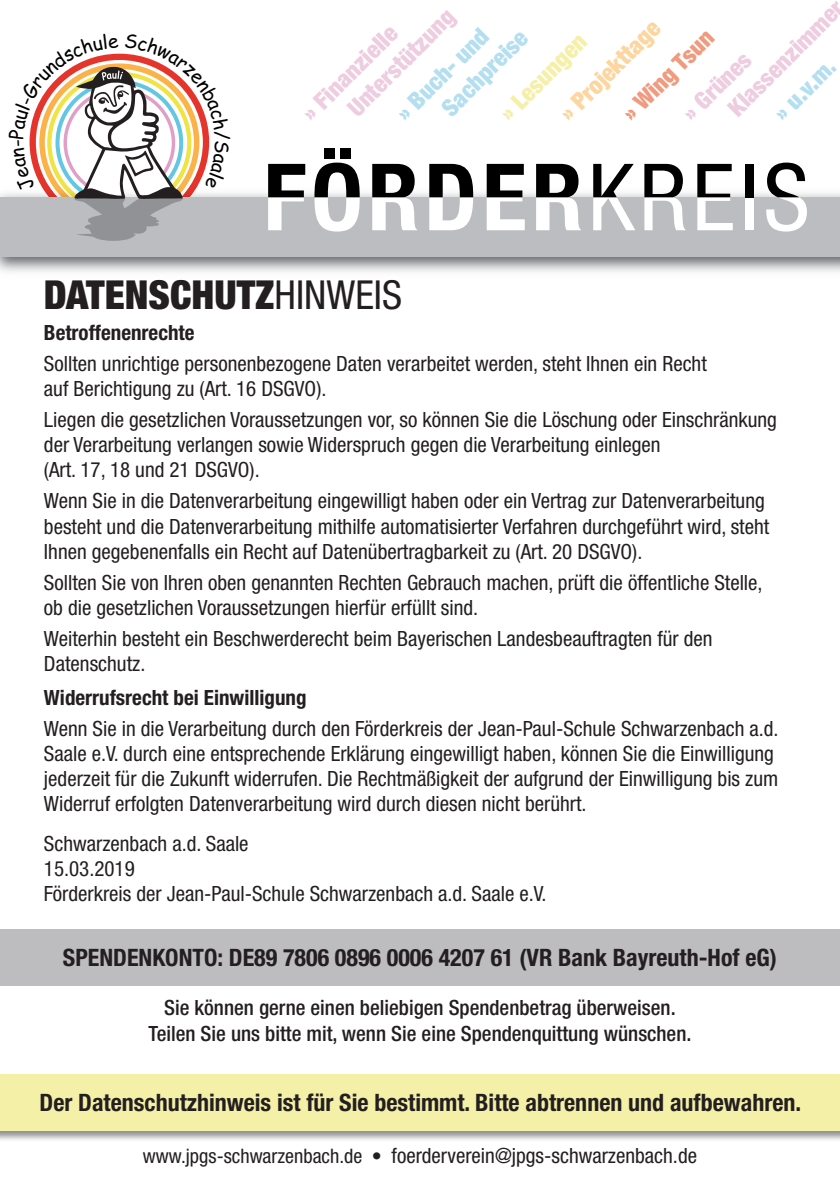
<style>
.page{position:relative;width:840px;height:1191px;background:#fff}
.page>*{position:absolute;margin:0;border:0;box-sizing:border-box;transform-origin:0 0}
.t1{font:900 condensed 40px "Helvetica Neue LT Std";color:#231f20}
.t2{font:700 condensed 24px "Helvetica Neue LT Std";color:#231f20}
.t3{font:900 condensed 24px/28.8px "Helvetica Neue LT Std";color:#eecde1}
.t4{font:900 condensed 24px/28.8px "Helvetica Neue LT Std";color:#b4dff0}
.t5{font:900 condensed 24px "Helvetica Neue LT Std";color:#fdd59e}
.t6{font:900 condensed 24px "Helvetica Neue LT Std";color:#f6efa7}
.t7{font:900 condensed 24px "Helvetica Neue LT Std";color:#f09b7f}
.t8{font:condensed 21px/25.2px "Helvetica Neue LT Std";color:#231f20}
.t9{font:500 condensed 21px/25.2px "Helvetica Neue LT Std";color:#231f20;text-align:center}
.t10{font:700 condensed 21px "Helvetica Neue LT Std";color:#231f20}
.s1{color:#b4dff0}
.s2{font-weight:400}
.s3{font-size:20px}
</style>
<div class="page">
<div style="left:0;top:928px;width:839px;height:57px;background:#bdbcbf"></div>
<div style="left:0;top:1073px;width:839px;height:69px;background:#231f20;opacity:.5"></div>
<div style="left:0;top:1073px;width:839px;height:57px;background:#f5f0a8"></div>
<img style="left:0;top:185px;width:839px;height:87px">
<div style="left:0;top:197px;width:839px;height:59px;background:#bcbdc0"></div>
<div style="left:744px;top:197px;width:8px;height:33px;background:#fff"></div>
<svg style="left:268px;top:164px;width:37px;height:66px"></svg>
<div style="left:339px;top:148px;width:11px;height:11px;background:#000001"></div>
<div style="left:324px;top:148px;width:10px;height:11px;background:#000001"></div>
<svg style="left:314px;top:163px;width:45px;height:68px"></svg>
<svg style="left:372px;top:164px;width:45px;height:66px"></svg>
<svg style="left:429px;top:164px;width:44px;height:66px"></svg>
<svg style="left:486px;top:164px;width:38px;height:66px"></svg>
<svg style="left:536px;top:164px;width:44px;height:66px"></svg>
<svg style="left:593px;top:164px;width:42px;height:66px"></svg>
<svg style="left:644px;top:164px;width:41px;height:66px"></svg>
<svg style="left:697px;top:164px;width:35px;height:66px"></svg>
<div style="left:744px;top:164px;width:8px;height:33px;background:#000001"></div>
<svg style="left:765px;top:163px;width:41px;height:68px"></svg>
<svg style="left:9px;top:53px;width:221px;height:188px"></svg>
<p class="t3" style="left:739px;top:79px;width:125px;line-height:35.6px;text-indent:-29px;rotate:-45deg">Klassenzimmer <span class="s1">» u.v.m.</span></p>
<p class="t3" style="left:320px;top:81px;width:142px;text-indent:-36px;rotate:-45deg">» Finanzielle<br>Unterstützung</p>
<p class="t5" style="left:552px;top:106px;width:133px;rotate:-45deg">» Projekttage</p>
<p class="t4" style="left:414px;top:81px;width:112px;text-indent:-36px;rotate:-45deg">» Buch- und<br>Sachpreise</p>
<p class="t7" style="left:615px;top:106px;width:120px;rotate:-45deg">» Wing Tsun</p>
<p class="t6" style="left:492px;top:106px;width:114px;rotate:-45deg">» Lesungen</p>
<p class="t3" style="left:675px;top:106px;width:88px;rotate:-45deg">» Grünes</p>
<p class="t1" style="left:44px;top:270px;width:359px">DATENSCHUTZ<span class="s2">HINWEIS</span></p>
<p class="t10" style="left:44px;top:320px;width:152px">Betroffenenrechte</p>
<p class="t8" style="left:44px;top:351px;width:664px">Sollten unrichtige personenbezogene Daten verarbeitet werden, steht Ihnen ein Recht auf Berichtigung zu (Art. 16 DSGVO).</p>
<p class="t8" style="left:44px;top:407px;width:734px">Liegen die gesetzlichen Voraussetzungen vor, so können Sie die Löschung oder Einschränkung der Verarbeitung verlangen sowie Widerspruch gegen die Verarbeitung einlegen<br>(Art. 17, 18 und 21 DSGVO).</p>
<p class="t8" style="left:44px;top:488px;width:726px">Wenn Sie in die Datenverarbeitung eingewilligt haben oder ein Vertrag zur Datenverarbeitung besteht und die Datenverarbeitung mithilfe automatisierter Verfahren durchgeführt wird, steht<br>Ihnen gegebenenfalls ein Recht auf Datenübertragbarkeit zu (Art. 20 DSGVO).</p>
<p class="t8" style="left:44px;top:569px;width:719px">Sollten Sie von Ihren oben genannten Rechten Gebrauch machen, prüft die öffentliche Stelle, ob die gesetzlichen Voraussetzungen hierfür erfüllt sind.</p>
<p class="t8" style="left:44px;top:625px;width:669px">Weiterhin besteht ein Beschwerderecht beim Bayerischen Landesbeauftragten für den<br>Datenschutz.</p>
<p class="t10" style="left:44px;top:684px;width:264px">Widerrufsrecht bei Einwilligung</p>
<p class="t8" style="left:44px;top:715px;width:735px">Wenn Sie in die Verarbeitung durch den Förderkreis der Jean-Paul-Schule Schwarzenbach a.d.<br>Saale e.V. durch eine entsprechende Erklärung eingewilligt haben, können Sie die Einwilligung jederzeit für die Zukunft widerrufen. Die Rechtmäßigkeit der aufgrund der Einwilligung bis zum Widerruf erfolgten Datenverarbeitung wird durch diesen nicht berührt.</p>
<p class="t8" style="left:44px;top:830px;width:206px">Schwarzenbach a.d. Saale<br>15.03.2019</p>
<p class="t8" style="left:44px;top:880px;width:504px">Förderkreis der Jean-Paul-Schule Schwarzenbach a.d. Saale e.V.</p>
<p class="t2" style="left:63px;top:942px;width:715px">SPENDENKONTO: DE89 7806 0896 0006 4207 61 (VR Bank Bayreuth-Hof eG)</p>
<p class="t9" style="left:148px;top:995px;width:544px">Sie können gerne einen beliebigen Spendenbetrag überweisen.<br>Teilen Sie uns bitte mit, wenn Sie eine Spendenquittung wünschen.</p>
<p class="t2" style="left:40px;top:1087px;width:762px">Der Datenschutzhinweis ist für Sie bestimmt. Bitte abtrennen und aufbewahren.</p>
<p class="t8" style="left:143px;top:1142px;width:555px"><span class="s3">www.jpgs-schwarzenbach.de •</span> foerderverein@jpgs-schwarzenbach.de</p>
</div>
